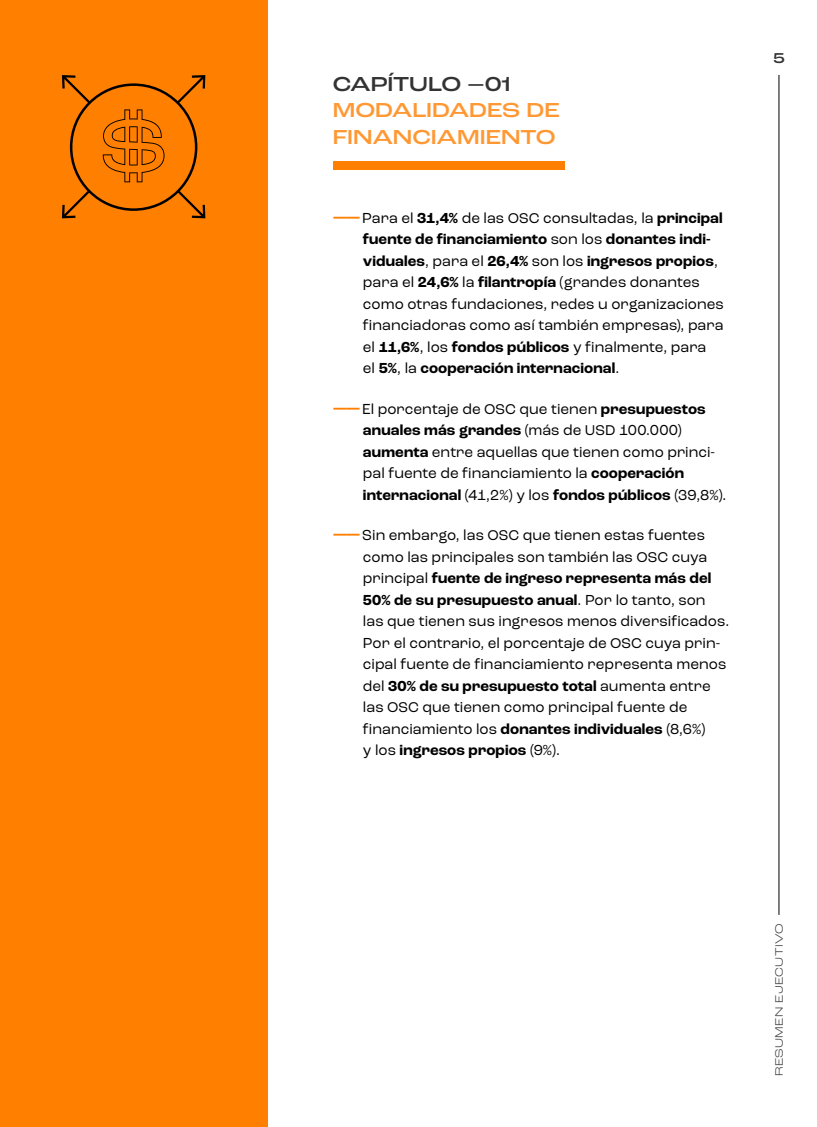
<style>
.page{position:relative;width:817px;height:1127px;background:#fff}
.page>*{position:absolute;margin:0;border:0;box-sizing:border-box;transform-origin:0 0}
.Heads_intro{font:500 expanded 21.25px/26.2px "Roc Grotesk";letter-spacing:-.01em;color:#ff9833}
.Heads_intro-2{font:500 expanded 21.25px "Roc Grotesk";letter-spacing:-.015em;color:#333}
.txt_intro{font:15.25px/21.5px "Roc Grotesk";color:#000}
.t1{font:500 expanded 15px "Roc Grotesk";color:#333}
.t2{font:300 expanded 11.25px "Roc Grotesk";letter-spacing:.03em;color:#333}
.s1{font-weight:700;font-size:18.75px;color:#ff7f00}
.s2{font-weight:700}
.s3{font-size:14.88px}
</style>
<div class="page">
<hr style="left:778px;top:75px;width:1px;height:839px;background:#000">
<div style="left:333px;top:161px;width:231px;height:9px;background:#ff7f00"></div>
<div style="left:0;top:0;width:267px;height:1126px;background:#ff7f00"></div>
<svg style="left:62px;top:75px;width:143px;height:143px"></svg>
<p class="Heads_intro-2" style="left:333px;top:71px;width:180px">CAPÍTULO –01</p>
<p class="Heads_intro" style="left:333px;top:98px;width:228px">MODALIDADES DE<br>FINANCIAMIENTO</p>
<p class="txt_intro" style="left:363px;top:207px;width:362px;text-indent:-30px"><span class="s1">——</span> Para el <span class="s2">31,4%</span> de las <span class="s3">OSC</span> consultadas, la <span class="s2">principal fuente de financiamiento</span> son los <span class="s2">donantes indi&shy;viduales</span>, para el <span class="s2">26,4%</span> son los <span class="s2">ingresos propios</span>, para el <span class="s2">24,6%</span> la <span class="s2">filantropía</span> (grandes donantes como otras fundaciones, redes u organizaciones financiadoras como así también empresas), para el <span class="s2">11,6%</span>, los <span class="s2">fondos públicos</span> y finalmente, para<br>el <span class="s2">5%</span>, la <span class="s2">cooperación internacional</span>.</p>
<p class="txt_intro" style="left:363px;top:398px;width:365px;text-indent:-30px"><span class="s1">——</span> El porcentaje de <span class="s3">OSC</span> que tienen <span class="s2">presupuestos anuales más grandes</span> (más de <span class="s3">USD</span> 100.000) <span class="s2">aumenta</span> entre aquellas que tienen como princi&shy;pal fuente de financiamiento la <span class="s2">cooperación internacional</span> (41,2%) y los <span class="s2">fondos públicos</span> (39,8%).</p>
<p class="txt_intro" style="left:363px;top:524px;width:368px;text-indent:-30px"><span class="s1">——</span> Sin embargo, las <span class="s3">OSC</span> que tienen estas fuentes como las principales son también las <span class="s3">OSC</span> cuya principal <span class="s2">fuente de ingreso representa más del 50% de su presupuesto anual</span>. Por lo tanto, son las que tienen sus ingresos menos diversificados.<br>Por el contrario, el porcentaje de <span class="s3">OSC</span> cuya prin&shy;cipal fuente de financiamiento representa menos del <span class="s2">30% de su presupuesto total</span> aumenta entre las <span class="s3">OSC</span> que tienen como principal fuente de financiamiento los <span class="s2">donantes individuales</span> (8,6%)<br>y los <span class="s2">ingresos propios</span> (9%).</p>
<p class="t1" style="left:773px;top:49px;width:13px">5</p>
<p class="t2" style="left:772px;top:1076px;width:154px;rotate:-90deg">RESUMEN EJECUTIVO</p>
</div>
